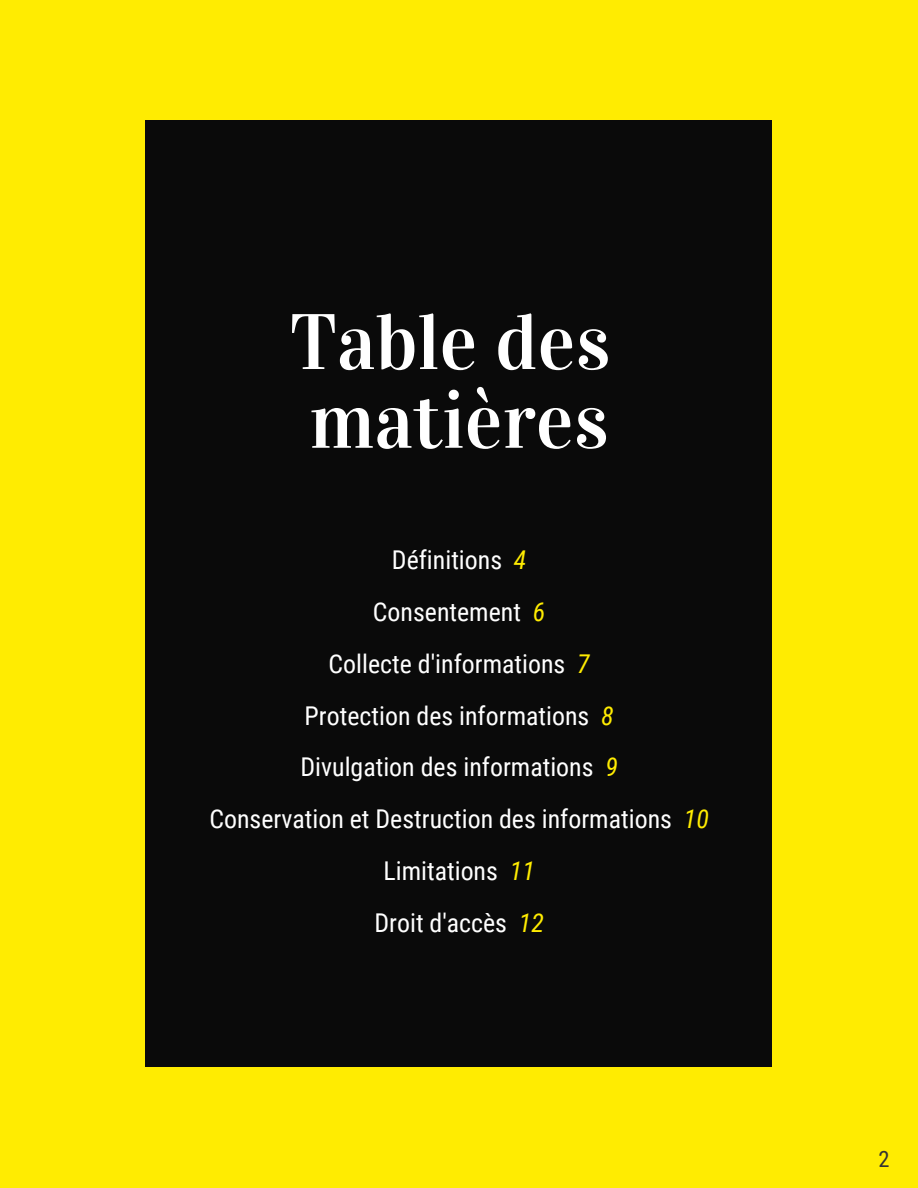
<style>
.page{position:relative;width:918px;height:1188px;background:#ffec01}
.page>*{position:absolute;margin:0;border:0;box-sizing:border-box;transform-origin:0 0}
.t1{font:78.75px/78.8px "Vidaloka";color:#fff}
.t2{font:25.8px/51.8px "Roboto Condensed";color:#fff;text-align:center}
.t3{font:22.5px "Roboto Condensed";color:#333}
.s1{font-style:italic;color:#ffec01}
</style>
<div class="page">
<div style="left:145px;top:120px;width:627px;height:946px;background:#0a0a0a"></div>
<h1 class="t1" style="left:290px;top:303px;width:322px">Table des matières</h1>
<p class="t2" style="left:209px;top:533px;width:501px">Définitions <span class="s1">4<br></span>Consentement <span class="s1">6<br></span>Collecte d'informations <span class="s1">7<br></span>Protection des informations <span class="s1">8<br></span>Divulgation des informations <span class="s1">9<br></span>Conservation et Destruction des informations <span class="s1">10<br></span>Limitations <span class="s1">11<br></span>Droit d'accès <span class="s1">12</span></p>
<p class="t3" style="left:879px;top:1143px;width:13px">2</p>
</div>
